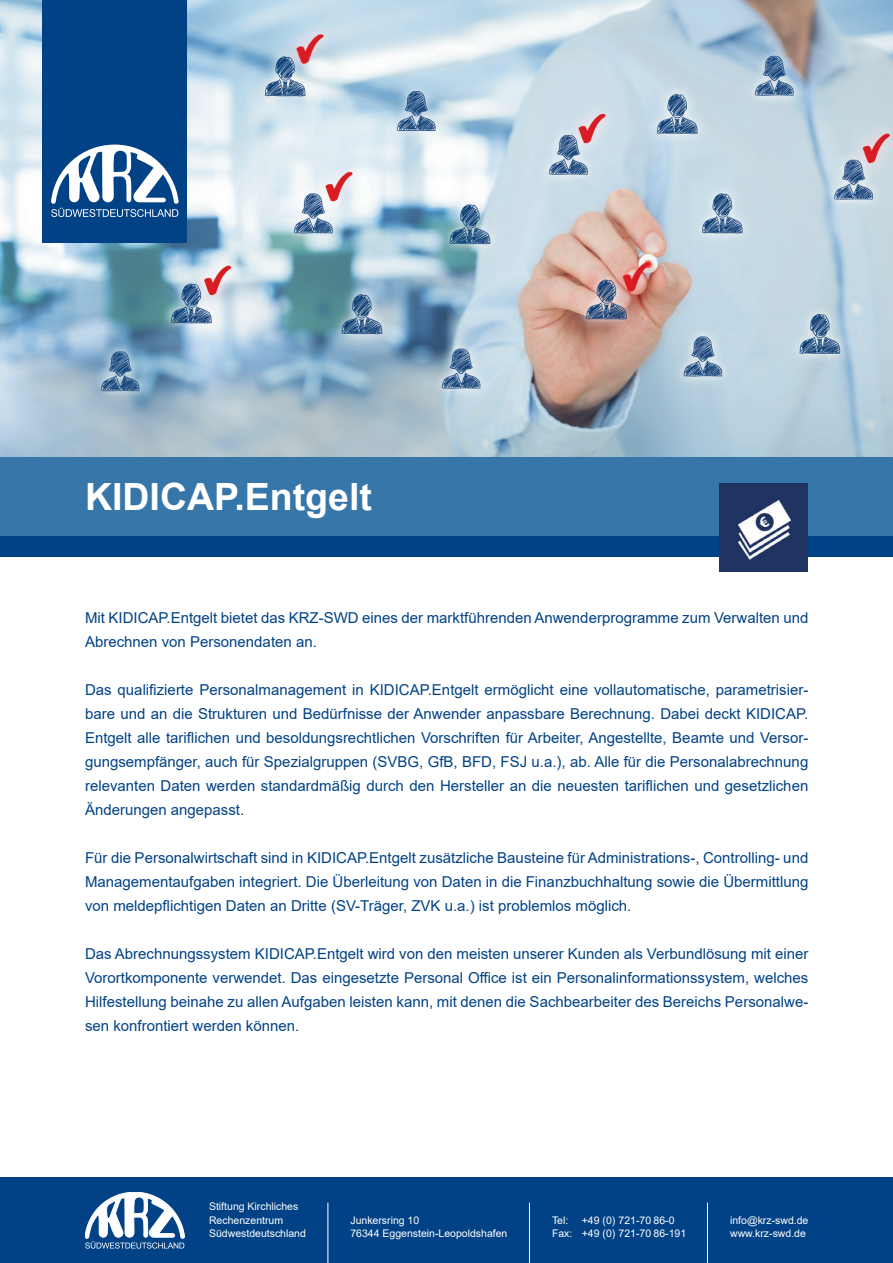
<style>
.page{position:relative;width:893px;height:1263px;background:#fff}
.page>*{position:absolute;margin:0;border:0;box-sizing:border-box;transform-origin:0 0}
.t1{font:700 37.5px "Arial";color:#fff}
.t2{font:15px/24px "Arial";color:#014286;text-align:justify}
.t3{font:10.5px/13.5px "Arial";color:#fff}
</style>
<div class="page">
<img style="left:0;top:0;width:893px;height:457px">
<div style="left:0;top:536px;width:893px;height:21px;background:#014286"></div>
<div style="left:0;top:457px;width:893px;height:79px;background:#3776a9"></div>
<div style="left:43px;top:0;width:144px;height:242px;background:#014286"></div>
<svg style="left:51px;top:145px;width:128px;height:72px"></svg>
<div style="left:0;top:1178px;width:893px;height:85px;background:#014286"></div>
<hr style="left:328px;top:1202px;width:1px;height:61px;background:#fff">
<hr style="left:529px;top:1202px;width:1px;height:61px;background:#fff">
<hr style="left:707px;top:1202px;width:1px;height:61px;background:#fff">
<svg style="left:85px;top:1192px;width:100px;height:56px"></svg>
<img style="left:719px;top:483px;width:89px;height:89px">
<h1 class="t1" style="left:85px;top:470px;width:288px">KIDICAP.Entgelt</h1>
<p class="t2" style="left:85px;top:605px;width:725px">Mit KIDICAP.Entgelt bietet das KRZ-SWD eines der marktführenden Anwenderprogramme zum Verwalten und<br>Abrechnen von Personendaten an.</p>
<p class="t2" style="left:85px;top:677px;width:725px">Das qualifizierte Personalmanagement in KIDICAP.Entgelt ermöglicht eine vollautomatische, parametrisier&shy;bare und an die Strukturen und Bedürfnisse der Anwender anpassbare Berechnung. Dabei deckt KIDICAP.<br>Entgelt alle tariflichen und besoldungsrechtlichen Vorschriften für Arbeiter, Angestellte, Beamte und Versor&shy;gungsempfänger, auch für Spezialgruppen (SVBG, GfB, BFD, FSJ u.a.), ab. Alle für die Personalabrechnung relevanten Daten werden standardmäßig durch den Hersteller an die neuesten tariflichen und gesetzlichen Änderungen angepasst.</p>
<p class="t2" style="left:85px;top:845px;width:725px">Für die Personalwirtschaft sind in KIDICAP.Entgelt zusätzliche Bausteine für Administrations-, Controlling- und Managementaufgaben integriert. Die Überleitung von Daten in die Finanzbuchhaltung sowie die Übermittlung von meldepflichtigen Daten an Dritte (SV-Träger, ZVK u.a.) ist problemlos möglich.</p>
<p class="t2" style="left:85px;top:941px;width:725px">Das Abrechnungssystem KIDICAP.Entgelt wird von den meisten unserer Kunden als Verbundlösung mit einer Vorortkomponente verwendet. Das eingesetzte Personal Office ist ein Personalinformationssystem, welches Hilfestellung beinahe zu allen Aufgaben leisten kann, mit denen die Sachbearbeiter des Bereichs Personalwe&shy;sen konfrontiert werden können.</p>
<p class="t3" style="left:209px;top:1200px;width:98px">Stiftung Kirchliches<br>Rechenzentrum<br>Südwestdeutschland</p>
<p class="t3" style="left:552px;top:1213px;width:136px;text-indent:30px">+49 (0) 721-70 86-0<br>Fax: +49 (0) 721-70 86-191</p>
<p class="t3" style="left:730px;top:1213px;width:80px">info@krz-swd.de www.krz-swd.de</p>
<p class="t3" style="left:350px;top:1213px;width:159px">Junkersring 10<br>76344 Eggenstein-Leopoldshafen</p>
<p class="t3" style="left:552px;top:1213px;width:18px">Tel:</p>
</div>
